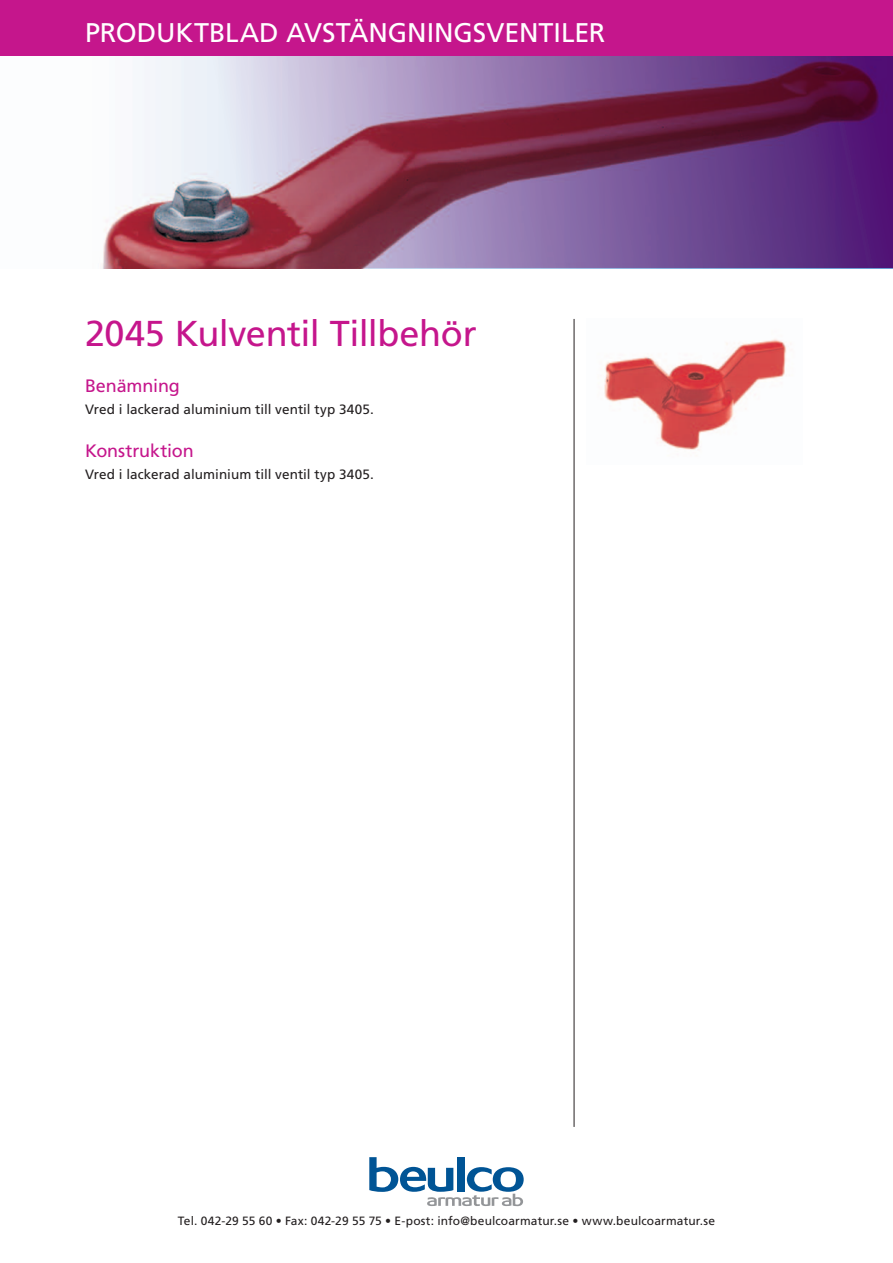
<style>
.page{position:relative;width:893px;height:1263px;background:#fff}
.page>*{position:absolute;margin:0;border:0;box-sizing:border-box;transform-origin:0 0}
.Artikelgrupp{font:36px "Frutiger LT Std";letter-spacing:-.015em;color:#c5168c}
.Produktgruppsrubrik{font:27px "Frutiger LT Std";color:#fff}
.Mellanrubrik{font:18px "Frutiger LT Std";letter-spacing:-.005em;color:#c5168c}
.Brödtext{font:13.5px "Frutiger LT Std";letter-spacing:.005em;color:#231f20}
.Adresstext{font:12px "Frutiger LT Std";letter-spacing:.01em;color:#231f20}
</style>
<div class="page">
<svg style="left:0;top:55px;width:893px;height:213px"></svg>
<div style="left:0;top:0;width:893px;height:55px;background:#c5168c"></div>
<svg style="left:369px;top:1157px;width:155px;height:49px"></svg>
<hr style="left:574px;top:319px;width:1px;height:808px;background:#231f20">
<img style="left:604px;top:339px;width:183px;height:111px">
<p class="Produktgruppsrubrik" style="left:85px;top:16px;width:491px">PRODUKTBLAD Avstängningsventiler</p>
<p class="Artikelgrupp" style="left:85px;top:312px;width:393px">2045 Kulventil Tillbehör</p>
<p class="Mellanrubrik" style="left:85px;top:375px;width:96px">Benämning</p>
<p class="Brödtext" style="left:85px;top:402px;width:290px">Vred i lackerad aluminium till ventil typ 3405.</p>
<p class="Mellanrubrik" style="left:85px;top:440px;width:110px">Konstruktion</p>
<p class="Brödtext" style="left:85px;top:467px;width:290px">Vred i lackerad aluminium till ventil typ 3405.</p>
<p class="Adresstext" style="left:178px;top:1214px;width:539px">Tel. 042-29 55 60 • Fax: 042-29 55 75 • E-post: info@beulcoarmatur.se • www.beulcoarmatur.se</p>
</div>
